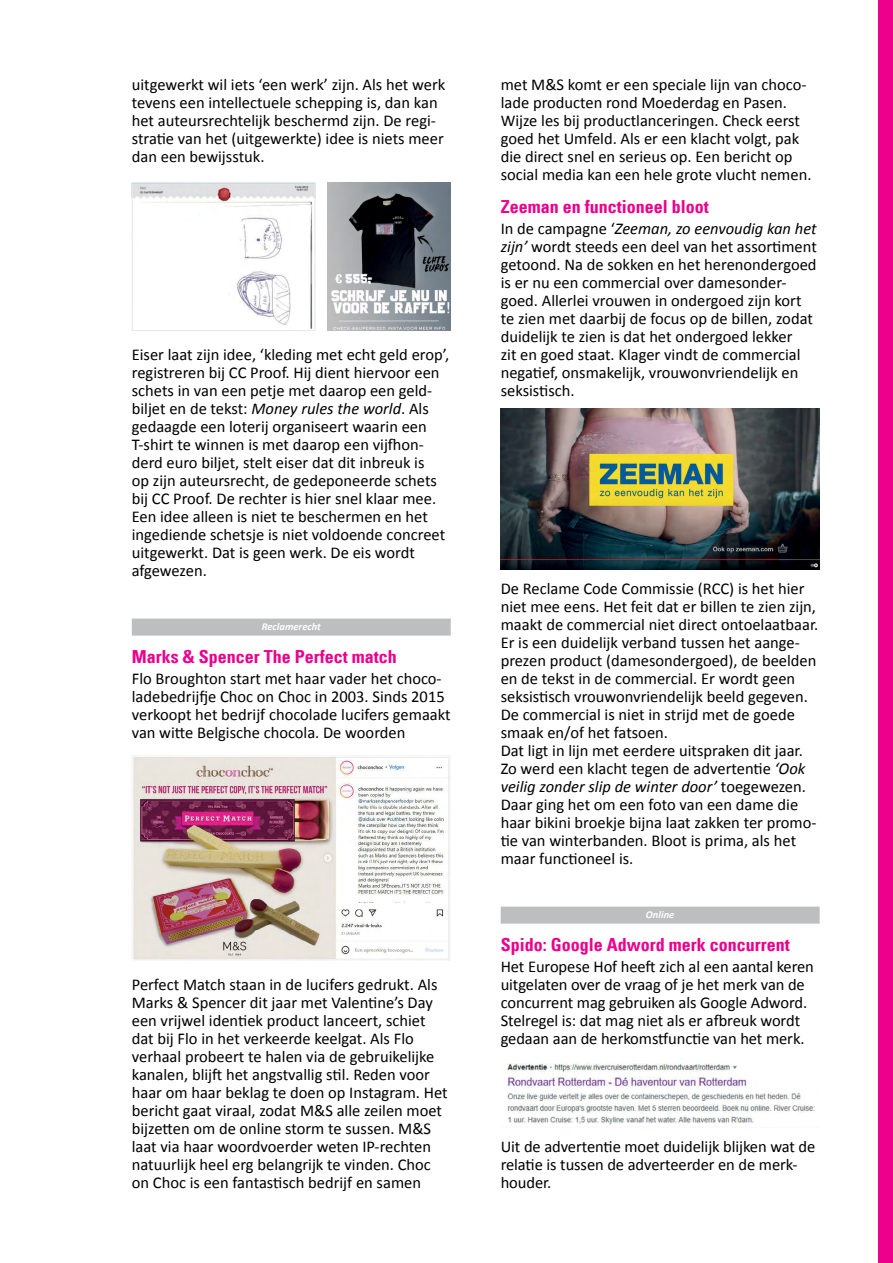
<style>
.page{position:relative;width:893px;height:1263px;background:#fff}
.page>*{position:absolute;margin:0;border:0;box-sizing:border-box;transform-origin:0 0}
.t1{font:700 condensed 18px "Univers LT";color:#ec008c}
.t2{font:16.5px/18px "Calibri";color:#000}
.t3{font:italic 700 10.5px "Calibri";color:#fff}
.s1{font-style:italic}
</style>
<div class="page">
<div style="left:132px;top:619px;width:319px;height:17px;background:#bcbec0"></div>
<div style="left:878px;top:0;width:15px;height:1263px;background:#ec008c"></div>
<div style="left:501px;top:907px;width:319px;height:17px;background:#bcbec0"></div>
<img style="left:327px;top:182px;width:124px;height:149px">
<img style="left:132px;top:755px;width:319px;height:206px">
<img style="left:501px;top:408px;width:319px;height:162px">
<img style="left:507px;top:1063px;width:308px;height:62px">
<img style="left:134px;top:184px;width:179px;height:145px">
<div style="left:132px;top:182px;width:183px;height:149px;border:1px solid #e6e7e8"></div>
<p class="t2" style="left:132px;top:76px;width:315px">uitgewerkt wil iets ‘een werk’ zijn. Als het werk tevens een intellectuele schepping is, dan kan het auteursrechtelijk beschermd zijn. De regi&shy;stratie van het (uitgewerkte) idee is niets meer dan een bewijsstuk.</p>
<p class="t2" style="left:132px;top:346px;width:319px">Eiser laat zijn idee, ‘kleding met echt geld erop’, registreren bij CC Proof. Hij dient hiervoor een schets in van een petje met daarop een geld&shy;biljet en de tekst: <span class="s1">Money rules the world</span>. Als gedaagde een loterij organiseert waarin een T-shirt te winnen is met daarop een vijfhon&shy;derd euro biljet, stelt eiser dat dit inbreuk is<br>op zijn auteursrecht, de gedeponeerde schets bij CC Proof. De rechter is hier snel klaar mee.<br>Een idee alleen is niet te beschermen en het ingediende schetsje is niet voldoende concreet uitgewerkt. Dat is geen werk. De eis wordt afgewezen.</p>
<p class="t3" style="left:262px;top:620px;width:61px">Reclamerecht</p>
<p class="t1" style="left:132px;top:646px;width:266px">Marks &amp; Spencer The Perfect match</p>
<p class="t2" style="left:132px;top:670px;width:320px">Flo Broughton start met haar vader het choco&shy;ladebedrijfje Choc on Choc in 2003. Sinds 2015 verkoopt het bedrijf chocolade lucifers gemaakt van witte Belgische chocola. De woorden</p>
<p class="t2" style="left:132px;top:976px;width:317px">Perfect Match staan in de lucifers gedrukt. Als Marks &amp; Spencer dit jaar met Valentine’s Day een vrijwel identiek product lanceert, schiet dat bij Flo in het verkeerde keelgat. Als Flo verhaal probeert te halen via de gebruikelijke kanalen, blijft het angstvallig stil. Reden voor haar om haar beklag te doen op Instagram. Het bericht gaat viraal, zodat M&amp;S alle zeilen moet bijzetten om de online storm te sussen. M&amp;S laat via haar woordvoerder weten IP-rechten natuurlijk heel erg belangrijk te vinden. Choc on Choc is een fantastisch bedrijf en samen</p>
<p class="t2" style="left:501px;top:76px;width:312px">met M&amp;S komt er een speciale lijn van choco&shy;lade producten rond Moederdag en Pasen.<br>Wijze les bij productlanceringen. Check eerst goed het Umfeld. Als er een klacht volgt, pak die direct snel en serieus op. Een bericht op social media kan een hele grote vlucht nemen.</p>
<p class="t1" style="left:501px;top:196px;width:210px">Zeeman en functioneel bloot</p>
<p class="t2" style="left:501px;top:220px;width:318px">In de campagne ‘<span class="s1">Zeeman, zo eenvoudig kan het zijn’</span> wordt steeds een deel van het assortiment getoond. Na de sokken en het herenondergoed is er nu een commercial over damesonder&shy;goed. Allerlei vrouwen in ondergoed zijn kort te zien met daarbij de focus op de billen, zodat duidelijk te zien is dat het ondergoed lekker<br>zit en goed staat. Klager vindt de commercial negatief, onsmakelijk, vrouwonvriendelijk en seksistisch.</p>
<p class="t2" style="left:501px;top:580px;width:319px">De Reclame Code Commissie (RCC) is het hier niet mee eens. Het feit dat er billen te zien zijn, maakt de commercial niet direct ontoelaatbaar.<br>Er is een duidelijk verband tussen het aange&shy;prezen product (damesondergoed), de beelden en de tekst in de commercial. Er wordt geen seksistisch vrouwonvriendelijk beeld gegeven.<br>De commercial is niet in strijd met de goede smaak en/of het fatsoen.<br>Dat ligt in lijn met eerdere uitspraken dit jaar.<br>Zo werd een klacht tegen de advertentie <span class="s1">‘Ook veilig zonder slip de winter door’</span> toegewezen.<br>Daar ging het om een foto van een dame die haar bikini broekje bijna laat zakken ter promo&shy;tie van winterbanden. Bloot is prima, als het maar functioneel is.</p>
<p class="t3" style="left:646px;top:908px;width:30px">Online</p>
<p class="t1" style="left:501px;top:934px;width:290px">Spido: Google Adword merk concurrent</p>
<p class="t2" style="left:501px;top:958px;width:315px">Het Europese Hof heeft zich al een aantal keren uitgelaten over de vraag of je het merk van de concurrent mag gebruiken als Google Adword.<br>Stelregel is: dat mag niet als er afbreuk wordt gedaan aan de herkomstfunctie van het merk.</p>
<p class="t2" style="left:501px;top:1138px;width:316px">Uit de advertentie moet duidelijk blijken wat de relatie is tussen de adverteerder en de merk&shy;houder.</p>
</div>
